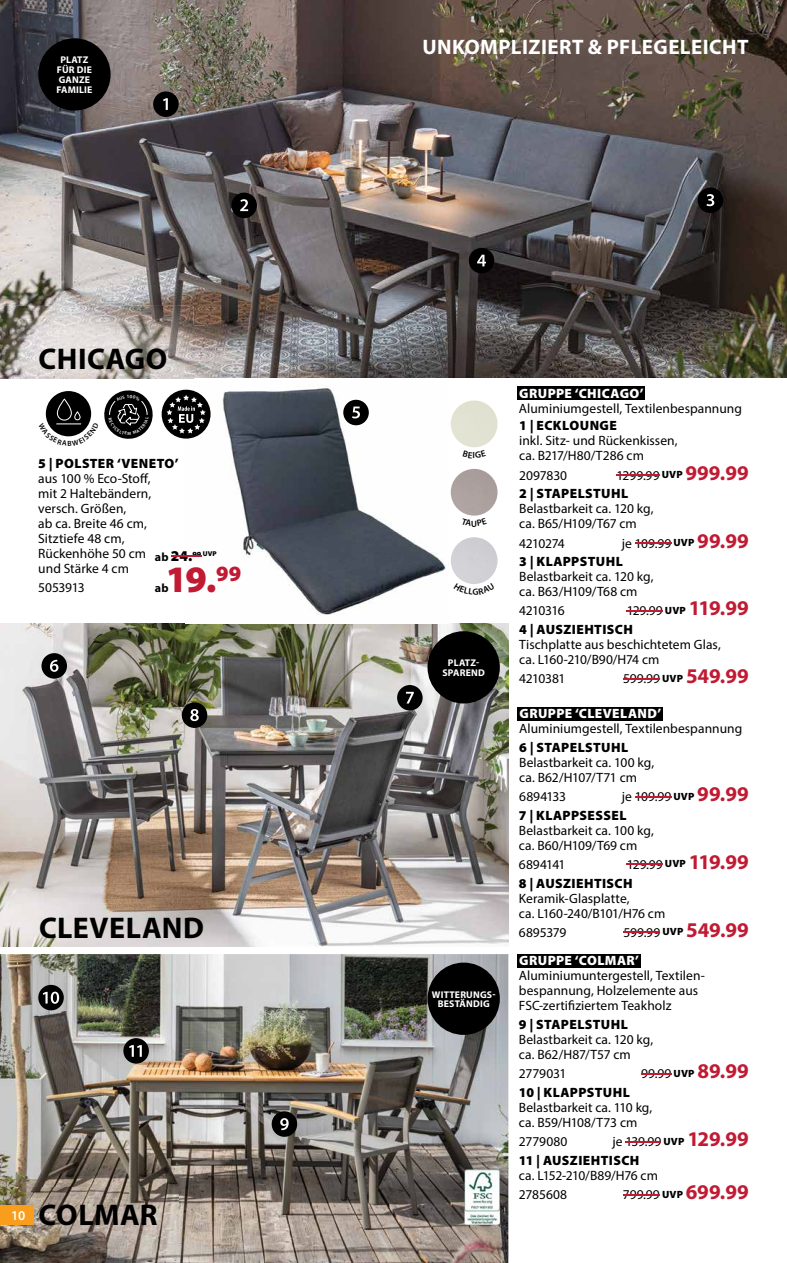
<style>
.page{position:relative;width:787px;height:1263px;background:#fff}
.page>*{position:absolute;margin:0;border:0;box-sizing:border-box;transform-origin:0 0}
.t1{font:900 37.5px "Myriad Pro";color:#c11a33}
.t2{font:700 30px "Myriad Pro";letter-spacing:.015em;color:#000}
.t3{font:700 21px "Myriad Pro";letter-spacing:.02em;color:#fff}
.t4{font:900 15px "Myriad Pro";color:#000}
.t5{font:13.5px/15px "Myriad Pro";color:#000}
.t6{font:900 13.5px/18.6px "Myriad Pro";letter-spacing:.03em;color:#000}
.t7{font:900 13.5px "Myriad Pro";letter-spacing:.03em;color:#fff}
.t8{font:13.5px "Myriad Pro";letter-spacing:-.035em;color:#000}
.t9{font:13.5px "Myriad Pro";letter-spacing:-.04em;color:#000}
.t10{font:13.5px "Myriad Pro";letter-spacing:-.03em;color:#000}
.t11{font:13.5px "Myriad Pro";letter-spacing:-.02em;color:#000}
.t12{font:600 13.5px "Myriad Pro";color:#fff}
.t13{font:700 12px "Myriad Pro";color:#000}
.t14{font:700 9.75px/9.8px "Myriad Pro";letter-spacing:.02em;color:#fff;text-align:center}
.s1{font-weight:700;font-size:12px}
.s2{font-weight:400}
.s3{font-size:10.5px}
.s4{font-weight:700;font-size:21px;color:#c11a33}
.s5{font-weight:900;font-size:10.5px}
</style>
<div class="page">
<img style="left:0;top:954px;width:508px;height:309px">
<img style="left:0;top:0;width:787px;height:378px">
<img style="left:0;top:623px;width:508px;height:324px">
<img style="left:0;top:306px;width:194px;height:19px">
<div style="left:451px;top:400px;width:46px;height:47px;background:#e2e2d2;border-radius:23px"></div>
<div style="left:451px;top:537px;width:46px;height:47px;background:#d0d0d5;border-radius:23px"></div>
<div style="left:451px;top:469px;width:46px;height:47px;background:#aca19f;border-radius:23px"></div>
<img style="left:0;top:325px;width:205px;height:111px">
<img style="left:0;top:325px;width:194px;height:53px">
<img style="left:0;top:1187px;width:179px;height:76px">
<img style="left:185px;top:381px;width:264px;height:234px">
<hr style="left:616px;top:474px;width:43px;height:2px;background:#c11a33">
<hr style="left:634px;top:542px;width:37px;height:2px;background:#c11a33">
<hr style="left:626px;top:610px;width:37px;height:2px;background:#c11a33">
<hr style="left:623px;top:678px;width:37px;height:1px;background:#c11a33">
<hr style="left:634px;top:796px;width:37px;height:1px;background:#c11a33">
<hr style="left:626px;top:864px;width:37px;height:1px;background:#c11a33">
<hr style="left:623px;top:932px;width:37px;height:1px;background:#c11a33">
<hr style="left:641px;top:1073px;width:30px;height:1px;background:#c11a33">
<hr style="left:625px;top:1141px;width:36px;height:1px;background:#c11a33">
<hr style="left:623px;top:1194px;width:37px;height:1px;background:#c11a33">
<div style="left:517px;top:386px;width:128px;height:14px;background:#000"></div>
<div style="left:517px;top:707px;width:145px;height:13px;background:#000"></div>
<div style="left:517px;top:954px;width:124px;height:13px;background:#000"></div>
<img style="left:464px;top:1169px;width:36px;height:56px">
<hr style="left:171px;top:555px;width:21px;height:2px;background:#c11a33">
<svg style="left:192px;top:555px;width:9px;height:2px"></svg>
<div style="left:153px;top:91px;width:26px;height:26px;background:#000;border-radius:50%"></div>
<svg style="left:163px;top:98px;width:5px;height:12px"></svg>
<div style="left:231px;top:193px;width:26px;height:25px;background:#000;border-radius:50%"></div>
<svg style="left:240px;top:199px;width:8px;height:12px"></svg>
<div style="left:697px;top:188px;width:26px;height:25px;background:#000;border-radius:50%"></div>
<svg style="left:706px;top:194px;width:8px;height:12px"></svg>
<div style="left:469px;top:248px;width:25px;height:25px;background:#000;border-radius:50%"></div>
<svg style="left:477px;top:255px;width:9px;height:11px"></svg>
<div style="left:41px;top:653px;width:26px;height:26px;background:#000;border-radius:50%"></div>
<svg style="left:50px;top:660px;width:8px;height:12px"></svg>
<div style="left:397px;top:685px;width:25px;height:25px;background:#000;border-radius:50%"></div>
<svg style="left:406px;top:692px;width:8px;height:11px"></svg>
<div style="left:182px;top:702px;width:25px;height:26px;background:#000;border-radius:50%"></div>
<svg style="left:190px;top:709px;width:9px;height:12px"></svg>
<div style="left:272px;top:1111px;width:25px;height:26px;background:#000;border-radius:50%"></div>
<svg style="left:280px;top:1118px;width:9px;height:12px"></svg>
<div style="left:38px;top:985px;width:26px;height:25px;background:#000;border-radius:50%"></div>
<svg style="left:43px;top:992px;width:16px;height:12px"></svg>
<div style="left:123px;top:1038px;width:26px;height:25px;background:#000;border-radius:50%"></div>
<svg style="left:129px;top:1045px;width:13px;height:12px"></svg>
<div style="left:38px;top:38px;width:73px;height:73px;background:#000;border-radius:50%"></div>
<div style="left:427px;top:631px;width:73px;height:72px;background:#000;border-radius:50%"></div>
<div style="left:427px;top:962px;width:73px;height:73px;background:#000;border-radius:50%"></div>
<div style="left:343px;top:400px;width:26px;height:25px;background:#000;border-radius:50%"></div>
<svg style="left:352px;top:407px;width:8px;height:11px"></svg>
<div style="left:162px;top:390px;width:48px;height:49px;background:#000;border-radius:50%"></div>
<svg style="left:166px;top:395px;width:40px;height:38px"></svg>
<div style="left:0;top:1205px;width:34px;height:20px;background:#f99d1c"></div>
<svg style="left:468px;top:583px;width:12px;height:1px"></svg>
<svg style="left:38px;top:388px;width:117px;height:51px"></svg>
<p class="t14" style="left:56px;top:55px;width:38px">PLATZ<br>FÜR DIE<br>GANZE<br>FAMILIE</p>
<h2 class="t2" style="left:39px;top:340px;width:130px">CHICAGO</h2>
<p class="t6" style="left:38px;top:454px;width:142px">5 | POLSTER ‘VENETO’</p>
<p class="t5" style="left:38px;top:470px;width:114px">aus 100 % Eco-Stoff, mit 2 Haltebändern, versch. Größen,<br>ab ca. Breite 46 cm,<br>Sitztiefe 48 cm,<br>Rückenhöhe 50 cm und Stärke 4 cm</p>
<p class="t11" style="left:38px;top:579px;width:48px">5053913</p>
<p class="t4" style="left:155px;top:548px;width:63px"><span class="s1">ab</span> 24.<sup>99</sup> <sup>UVP</sup></p>
<p class="t13" style="left:155px;top:580px;width:15px">ab</p>
<h1 class="t1" style="left:166px;top:558px;width:77px">19.<sup>99</sup></h1>
<h2 class="t2" style="left:39px;top:908px;width:167px">CLEVELAND</h2>
<p class="t12" style="left:11px;top:1206px;width:16px">10</p>
<h2 class="t2" style="left:39px;top:1195px;width:121px">COLMAR</h2>
<h3 class="t3" style="left:422px;top:33px;width:327px">UNKOMPLIZIERT &amp; PFLEGELEICHT</h3>
<p class="t14" style="left:442px;top:658px;width:44px">PLATZ-<br>SPAREND</p>
<p class="t14" style="left:432px;top:989px;width:65px">WITTERUNGS-<br>BESTÄNDIG</p>
<p class="t7" style="left:519px;top:386px;width:126px">GRUPPE ‘CHICAGO’</p>
<p class="t5" style="left:519px;top:401px;width:224px">Aluminiumgestell, Textilenbespannung</p>
<p class="t6" style="left:519px;top:417px;width:99px">1 | ECKLOUNGE</p>
<p class="t5" style="left:519px;top:433px;width:160px">inkl. Sitz- und Rückenkissen , ca. B217/H80/T286 cm</p>
<p class="t5" style="left:519px;top:467px;width:49px">2097830</p>
<p class="t6" style="left:519px;top:466px;width:231px;text-indent:97px"><span class="s2">1299.99</span> <span class="s3">UVP</span> <span class="s4">999.99<br></span>2 | STAPELSTUHL</p>
<p class="t5" style="left:519px;top:501px;width:136px">Belastbarkeit ca. 120 kg , ca. B65/H109/T67 cm</p>
<p class="t8" style="left:519px;top:535px;width:47px">4210274</p>
<p class="t6" style="left:519px;top:534px;width:231px;text-indent:102px"><span class="s2">je 109.99</span> <span class="s3">UVP</span> <span class="s4">99.99<br></span>3 | KLAPPSTUHL</p>
<p class="t5" style="left:519px;top:569px;width:136px">Belastbarkeit ca. 120 kg, ca. B63/H109/T68 cm</p>
<p class="t9" style="left:519px;top:602px;width:47px">4210316</p>
<p class="t6" style="left:519px;top:602px;width:231px;text-indent:107px"><span class="s2">129.99</span> <span class="s3">UVP</span> <span class="s4">119.99<br></span>4 | AUSZIEHTISCH</p>
<p class="t5" style="left:519px;top:637px;width:203px">Tischplatte aus beschichtetem Glas , ca. L160-210/B90/H74 cm</p>
<p class="t8" style="left:519px;top:670px;width:48px">4210381</p>
<p class="t5" style="left:623px;top:671px;width:127px">599.99 <span class="s5">UVP</span> <span class="s4">549.99</span></p>
<p class="t7" style="left:519px;top:706px;width:143px">GRUPPE ‘CLEVELAND’</p>
<p class="t5" style="left:519px;top:721px;width:224px">Aluminiumgestell, Textilenbespannung</p>
<p class="t6" style="left:519px;top:738px;width:110px">6 | STAPELSTUHL</p>
<p class="t5" style="left:519px;top:755px;width:136px">Belastbarkeit ca. 100 kg , ca. B62/H107/T71 cm</p>
<p class="t5" style="left:519px;top:789px;width:48px">6894133</p>
<p class="t6" style="left:519px;top:787px;width:231px;text-indent:103px"><span class="s2">je 109.99</span> <span class="s3">UVP</span> <span class="s4">99.99<br></span>7 | KLAPPSESSEL</p>
<p class="t5" style="left:519px;top:822px;width:136px">Belastbarkeit ca. 100 kg , ca. B60/H109/T69 cm</p>
<p class="t10" style="left:519px;top:856px;width:48px">6894141</p>
<p class="t6" style="left:519px;top:855px;width:231px;text-indent:108px"><span class="s2">129.99</span> <span class="s3">UVP</span> <span class="s4">119.99<br></span>8 | AUSZIEHTISCH</p>
<p class="t5" style="left:519px;top:890px;width:148px">Keramik-Glasplatte ,<br>ca. L160-240/B101/H76 cm</p>
<p class="t5" style="left:519px;top:925px;width:49px">6895379</p>
<p class="t5" style="left:623px;top:925px;width:127px">599.99 <span class="s5">UVP</span> <span class="s4">549.99</span></p>
<p class="t7" style="left:519px;top:953px;width:121px">GRUPPE ‘COLMAR’</p>
<p class="t5" style="left:519px;top:968px;width:187px">Aluminiumuntergestell, Textilen&shy;bespannung, Holzelemente aus<br>FSC-zertifiziertem Teakholz</p>
<p class="t6" style="left:519px;top:1015px;width:110px">9 | STAPELSTUHL</p>
<p class="t5" style="left:519px;top:1032px;width:136px">Belastbarkeit ca. 120 kg , ca. B62/H87/T57 cm</p>
<p class="t5" style="left:519px;top:1066px;width:49px">2779031</p>
<p class="t5" style="left:641px;top:1066px;width:109px">99.99 <span class="s5">UVP</span> <span class="s4">89.99</span></p>
<p class="t6" style="left:519px;top:1083px;width:112px">10 | KLAPPSTUHL</p>
<p class="t5" style="left:519px;top:1100px;width:135px">Belastbarkeit ca. 110 kg , ca. B59/H108/T73 cm</p>
<p class="t5" style="left:519px;top:1134px;width:50px">2779080</p>
<p class="t6" style="left:519px;top:1132px;width:231px;text-indent:93px"><span class="s2">je 139.99</span> <span class="s3">UVP</span> <span class="s4">129.99<br></span>11 | AUSZIEHTISCH</p>
<p class="t5" style="left:519px;top:1165px;width:140px;line-height:19.2px">ca. L152-210/B89/H76 cm<br>2785608</p>
<p class="t5" style="left:623px;top:1187px;width:127px">799.99 <span class="s5">UVP</span> <span class="s4">699.99</span></p>
</div>
